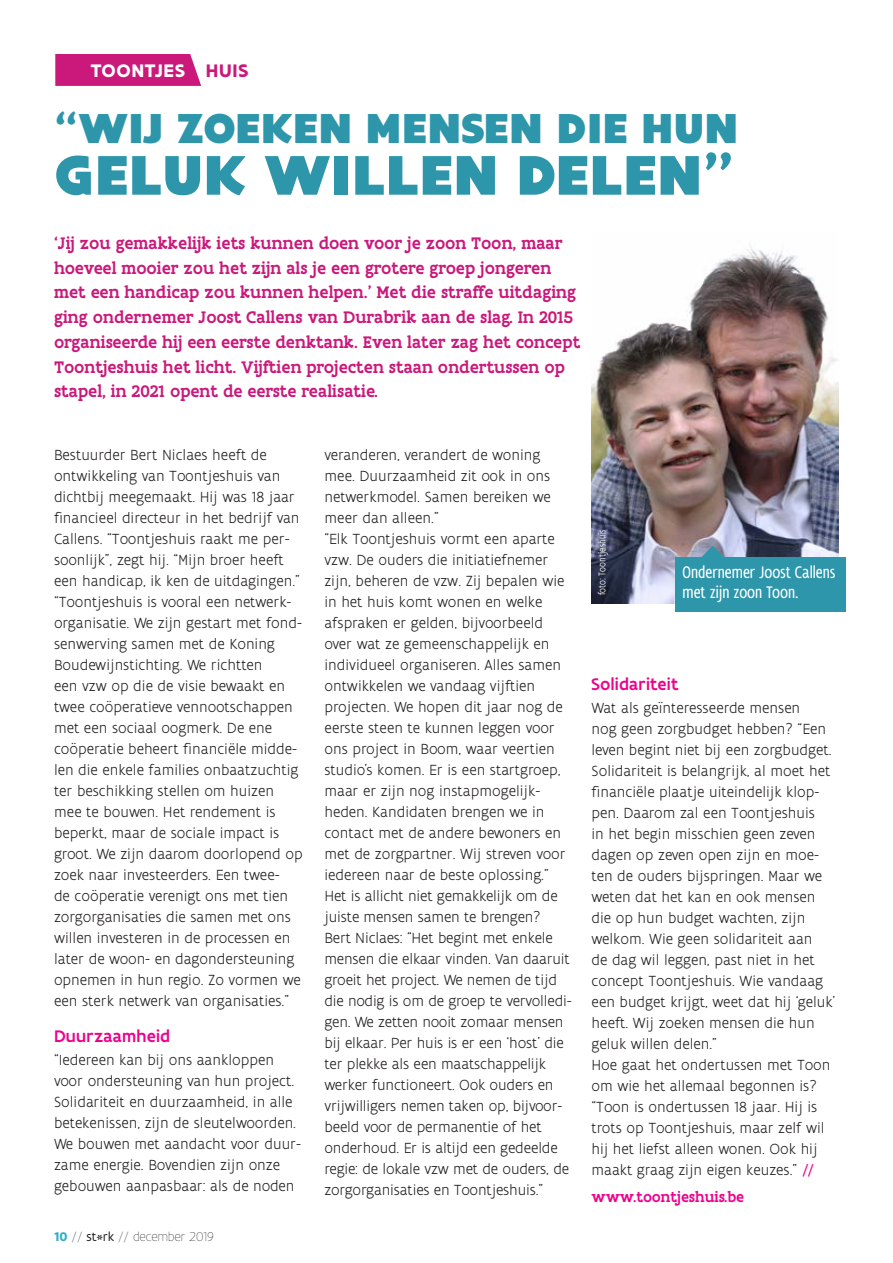
<style>
.page{position:relative;width:893px;height:1263px;background:#fff}
.page>*{position:absolute;margin:0;border:0;box-sizing:border-box;transform-origin:0 0}
.ART_BodyTekst{font:900 60px "Flanders Art Sans Pro";letter-spacing:.005em;color:#2d96ab}
.ART_BodyTekst-2{font:900 45px "Flanders Art Sans Pro";letter-spacing:.005em;color:#2d96ab}
.t1{font:700 19.5px "Flanders Art Sans Pro";letter-spacing:.03em;color:#fff}
.ART_Intro{font:500 18px/24.8px "Flanders Art Serif Pro";color:#ca187b}
.t2{font:condensed 18px/19.5px "Flanders Art Sans Pro";color:#fff}
.ART_Subtiteltje{font:500 18px "Flanders Art Sans";letter-spacing:.01em;color:#ed028c}
.ART_BodyTekst-3{font:300 15.75px/21px "Flanders Art Sans";color:#231f20}
.ART_BodyTekst-4{font:500 15.75px "Flanders Art Serif";color:#ed028c}
.t3{font:100 13.5px "Flanders Art Sans Pro";color:#231f20}
.t4{font:300 condensed 10.5px "Flanders Art Sans Pro";letter-spacing:.01em;color:#fff}
.s1{color:#ca187b}
.s2{font-family:"Flanders Art Sans";font-weight:700;color:#2aadc7}
.s3{font-family:"Flanders Art Sans";font-weight:400}
.s4{font-family:"Flanders Art Serif Pro";font-weight:400;color:#ed028c}
</style>
<div class="page">
<img style="left:591px;top:248px;width:248px;height:355px">
<svg style="left:55px;top:54px;width:146px;height:32px;background:#cc2180"></svg>
<svg style="left:702px;top:546px;width:22px;height:11px"></svg>
<div style="left:676px;top:557px;width:170px;height:55px;background:#2d96ab"></div>
<p class="t1" style="left:91px;top:59px;width:159px">TOONTJES <span class="s1">HUIS</span></p>
<p class="ART_BodyTekst-2" style="left:54px;top:101px;width:686px">“WIJ ZOEKEN MENSEN DIE HUN</p>
<p class="ART_BodyTekst" style="left:54px;top:139px;width:682px">GELUK WILLEN DELEN”</p>
<p class="ART_Intro" style="left:54px;top:231px;width:528px">‘Jij zou gemakkelijk iets kunnen doen voor je zoon Toon, maar hoeveel mooier zou het zijn als je een grotere groep jongeren met een handicap zou kunnen helpen.’ Met die straffe uitdaging ging ondernemer Joost Callens van Durabrik aan de slag. In 2015 organiseerde hij een eerste denktank. Even later zag het concept Toontjeshuis het licht. Vijftien projecten staan ondertussen op stapel, in 2021 opent de eerste realisatie.</p>
<p class="ART_BodyTekst-3" style="left:54px;top:444px;width:248px">Bestuurder Bert Niclaes heeft de ontwikkeling van Toontjeshuis van dichtbij meegemaakt. Hij was 18 jaar financieel directeur in het bedrijf van Callens. “Toontjeshuis raakt me per&shy;soonlijk”, zegt hij. “Mijn broer heeft een handicap, ik ken de uitdagingen.”</p>
<p class="ART_BodyTekst-3" style="left:54px;top:591px;width:250px">“Toontjeshuis is vooral een netwerk&shy;organisatie. We zijn gestart met fond&shy;senwerving samen met de Koning Boudewijnstichting. We richtten<br>een vzw op die de visie bewaakt en twee coöperatieve vennootschappen met een sociaal oogmerk. De ene coöperatie beheert financiële midde&shy;len die enkele families onbaatzuchtig ter beschikking stellen om huizen mee te bouwen. Het rendement is beperkt, maar de sociale impact is groot. We zijn daarom doorlopend op zoek naar investeerders. Een twee-<br>de coöperatie verenigt ons met tien zorgorganisaties die samen met ons willen investeren in de processen en later de woon- en dagondersteuning opnemen in hun regio. Zo vormen we een sterk netwerk van organisaties.”</p>
<p class="ART_Subtiteltje" style="left:54px;top:1025px;width:118px">Duurzaamheid</p>
<p class="ART_BodyTekst-3" style="left:54px;top:1049px;width:249px">“Iedereen kan bij ons aankloppen voor ondersteuning van hun project.<br>Solidariteit en duurzaamheid, in alle betekenissen, zijn de sleutelwoorden.<br>We bouwen met aandacht voor duur&shy;zame energie. Bovendien zijn onze gebouwen aanpasbaar: als de noden</p>
<p class="t3" style="left:54px;top:1229px;width:161px"><span class="s2">10</span> // <span class="s3">st*rk</span> // december 2019</p>
<p class="ART_BodyTekst-3" style="left:324px;top:444px;width:228px">veranderen, verandert de woning mee. Duurzaamheid zit ook in ons netwerkmodel. Samen bereiken we meer dan alleen.”</p>
<p class="ART_BodyTekst-3" style="left:324px;top:528px;width:243px">“Elk Toontjeshuis vormt een aparte vzw. De ouders die initiatiefnemer zijn, beheren de vzw. Zij bepalen wie in het huis komt wonen en welke afspraken er gelden, bijvoorbeeld over wat ze gemeenschappelijk en individueel organiseren. Alles samen ontwikkelen we vandaag vijftien projecten. We hopen dit jaar nog de eerste steen te kunnen leggen voor ons project in Boom, waar veertien studio’s komen. Er is een startgroep, maar er zijn nog instapmogelijk&shy;heden. Kandidaten brengen we in contact met de andere bewoners en met de zorgpartner. Wij streven voor iedereen naar de beste oplossing.”</p>
<p class="ART_BodyTekst-3" style="left:324px;top:885px;width:249px">Het is allicht niet gemakkelijk om de juiste mensen samen te brengen?<br>Bert Niclaes: “Het begint met enkele mensen die elkaar vinden. Van daaruit groeit het project. We nemen de tijd die nodig is om de groep te vervolledi&shy;gen. We zetten nooit zomaar mensen bij elkaar. Per huis is er een ‘host’ die ter plekke als een maatschappelijk werker functioneert. Ook ouders en vrijwilligers nemen taken op, bijvoor&shy;beeld voor de permanentie of het onderhoud. Er is altijd een gedeelde regie: de lokale vzw met de ouders, de zorgorganisaties en Toontjeshuis.”</p>
<p class="t4" style="left:597px;top:595px;width:67px;rotate:-90deg">foto: Toontjeshuis</p>
<p class="t2" style="left:683px;top:563px;width:154px">Ondernemer Joost Callens met zijn zoon Toon.</p>
<p class="ART_Subtiteltje" style="left:591px;top:673px;width:89px">Solidariteit</p>
<p class="ART_BodyTekst-3" style="left:591px;top:697px;width:245px">Wat als geïnteresseerde mensen<br>nog geen zorgbudget hebben? “Een leven begint niet bij een zorgbudget.<br>Solidariteit is belangrijk, al moet het financiële plaatje uiteindelijk klop&shy;pen. Daarom zal een Toontjeshuis<br>in het begin misschien geen zeven dagen op zeven open zijn en moe&shy;ten de ouders bijspringen. Maar we weten dat het kan en ook mensen die op hun budget wachten, zijn welkom. Wie geen solidariteit aan<br>de dag wil leggen, past niet in het concept Toontjeshuis. Wie vandaag een budget krijgt, weet dat hij ‘geluk’ heeft. Wij zoeken mensen die hun geluk willen delen.”</p>
<p class="ART_BodyTekst-3" style="left:591px;top:1054px;width:240px">Hoe gaat het ondertussen met Toon om wie het allemaal begonnen is? “Toon is ondertussen 18 jaar. Hij is trots op Toontjeshuis, maar zelf wil hij het liefst alleen wonen. Ook hij maakt graag zijn eigen keuzes.” <span class="s4">//</span></p>
<p class="ART_BodyTekst-4" style="left:591px;top:1187px;width:154px">www.toontjeshuis.be</p>
</div>
